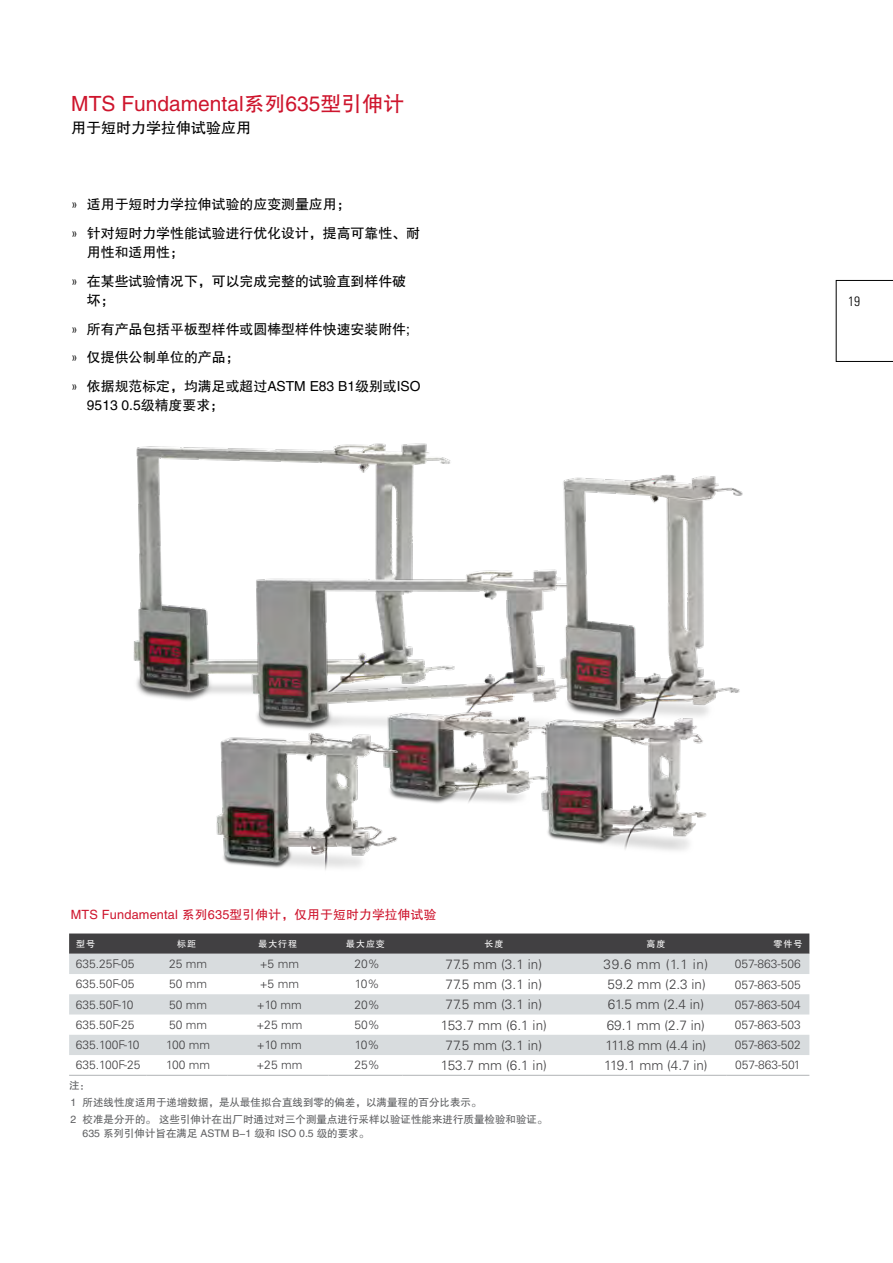
<style>
.page{position:relative;width:893px;height:1263px;background:#fff}
.page>*{position:absolute;margin:0;border:0;box-sizing:border-box;transform-origin:0 0}
.t1{font:21px "FZHTJW GB1 0";color:#ce152d}
.t2{font:15px "FZHTJW GB1 0";color:#000}
.t3{font:13.8px/28.5px "FZHTJW GB1 0";color:#000}
.t4{font:300 13.5px "Univers LT Std";letter-spacing:.005em;color:#414042}
.t5{font:300 condensed 13.5px "Univers";color:#000}
.t6{font:12.75px "FZHTJW GB1 0";letter-spacing:.015em;color:#ce152d}
.t7{font:300 12px "Univers LT Std";color:#414042}
.t8{font:10.5px/16.8px "FZHTJW GB1 0";color:#5f6062}
.t9{font:9px "FZHTJW GB1 0";letter-spacing:.1em;color:#fff}
.s1{font-family:"Univers";font-weight:300;font-stretch:condensed}
</style>
<div class="page">
<svg style="left:836px;top:280px;width:57px;height:82px"></svg>
<img style="left:133px;top:443px;width:318px;height:257px">
<img style="left:240px;top:559px;width:301px;height:170px">
<img style="left:541px;top:474px;width:202px;height:239px">
<img style="left:376px;top:706px;width:181px;height:98px">
<img style="left:216px;top:729px;width:188px;height:141px">
<img style="left:537px;top:713px;width:171px;height:138px">
<svg style="left:69px;top:933px;width:740px;height:21px;background:#484749"></svg>
<svg style="left:69px;top:954px;width:740px;height:101px;fill:#d8dcde"></svg>
<hr style="left:69px;top:1075px;width:77px;height:1px;background:#b1b3b5">
<hr style="left:146px;top:1075px;width:81px;height:1px;background:#b1b3b5">
<hr style="left:227px;top:1075px;width:101px;height:1px;background:#b1b3b5">
<hr style="left:328px;top:1075px;width:75px;height:1px;background:#b1b3b5">
<hr style="left:403px;top:1075px;width:182px;height:1px;background:#b1b3b5">
<hr style="left:585px;top:1075px;width:142px;height:1px;background:#b1b3b5">
<hr style="left:727px;top:1075px;width:82px;height:1px;background:#b1b3b5">
<h1 class="t1" style="left:71px;top:92px;width:335px">MTS Fundamental系列635型引伸计</h1>
<p class="t2" style="left:71px;top:120px;width:182px">用于短时力学拉伸试验应用</p>
<p class="t3" style="left:72px;top:191px;width:349px"><span class="s1">»</span> 适用于短时力学拉伸试验的应变测量应用；<br><span class="s1">»</span> 针对短时力学性能试验进行优化设计，提高可靠性、耐</p>
<p class="t3" style="left:72px;top:239px;width:336px;text-indent:15px">用性和适用性；<br><span class="s1">»</span> 在某些试验情况下，可以完成完整的试验直到样件破</p>
<p class="t3" style="left:72px;top:287px;width:350px;text-indent:15px">坏；<br><span class="s1">»</span> 所有产品包括平板型样件或圆棒型样件快速安装附件;<br><span class="s1">»</span> 仅提供公制单位的产品；<br><span class="s1">»</span> 依据规范标定，均满足或超过ASTM E83 B1级别或ISO</p>
<p class="t3" style="left:87px;top:392px;width:139px">9513 0.5级精度要求；</p>
<p class="t5" style="left:848px;top:293px;width:13px">19</p>
<p class="t6" style="left:71px;top:907px;width:367px">MTS Fundamental 系列635型引伸计，仅用于短时力学拉伸试验</p>
<p class="t9" style="left:76px;top:939px;width:20px">型号</p>
<p class="t9" style="left:177px;top:939px;width:20px">标距</p>
<p class="t9" style="left:258px;top:939px;width:40px">最大行程</p>
<p class="t9" style="left:346px;top:939px;width:40px">最大应变</p>
<p class="t9" style="left:484px;top:939px;width:20px">长度</p>
<p class="t9" style="left:646px;top:939px;width:20px">高度</p>
<p class="t9" style="left:774px;top:939px;width:30px">零件号</p>
<p class="t7" style="left:76px;top:957px;width:60px">635.25F-05</p>
<p class="t7" style="left:169px;top:957px;width:40px">25 mm</p>
<p class="t7" style="left:260px;top:957px;width:41px">+5 mm</p>
<p class="t7" style="left:354px;top:957px;width:27px">20%</p>
<p class="t4" style="left:446px;top:956px;width:98px">77.5 mm (3.1 in)</p>
<p class="t4" style="left:604px;top:956px;width:106px">39.6 mm (1.1 in)</p>
<p class="t7" style="left:735px;top:957px;width:68px">057-863-506</p>
<p class="t7" style="left:76px;top:977px;width:60px">635.50F-05</p>
<p class="t7" style="left:169px;top:977px;width:40px">50 mm</p>
<p class="t7" style="left:260px;top:977px;width:41px">+5 mm</p>
<p class="t7" style="left:355px;top:977px;width:26px">10%</p>
<p class="t4" style="left:446px;top:976px;width:98px">77.5 mm (3.1 in)</p>
<p class="t4" style="left:607px;top:976px;width:100px">59.2 mm (2.3 in)</p>
<p class="t7" style="left:735px;top:977px;width:68px">057-863-505</p>
<p class="t7" style="left:76px;top:997px;width:59px">635.50F-10</p>
<p class="t7" style="left:169px;top:997px;width:40px">50 mm</p>
<p class="t7" style="left:257px;top:997px;width:47px">+10 mm</p>
<p class="t7" style="left:354px;top:997px;width:27px">20%</p>
<p class="t4" style="left:446px;top:996px;width:98px">77.5 mm (3.1 in)</p>
<p class="t4" style="left:608px;top:996px;width:98px">61.5 mm (2.4 in)</p>
<p class="t7" style="left:735px;top:997px;width:68px">057-863-504</p>
<p class="t7" style="left:76px;top:1017px;width:60px">635.50F-25</p>
<p class="t7" style="left:169px;top:1017px;width:40px">50 mm</p>
<p class="t7" style="left:256px;top:1017px;width:47px">+25 mm</p>
<p class="t7" style="left:354px;top:1017px;width:27px">50%</p>
<p class="t4" style="left:441px;top:1016px;width:108px">153.7 mm (6.1 in)</p>
<p class="t4" style="left:607px;top:1016px;width:100px">69.1 mm (2.7 in)</p>
<p class="t7" style="left:735px;top:1017px;width:68px">057-863-503</p>
<p class="t7" style="left:76px;top:1038px;width:65px">635.100F-10</p>
<p class="t7" style="left:166px;top:1038px;width:46px">100 mm</p>
<p class="t7" style="left:257px;top:1038px;width:47px">+10 mm</p>
<p class="t7" style="left:355px;top:1038px;width:26px">10%</p>
<p class="t4" style="left:446px;top:1037px;width:98px">77.5 mm (3.1 in)</p>
<p class="t4" style="left:605px;top:1037px;width:102px">111.8 mm (4.4 in)</p>
<p class="t7" style="left:735px;top:1038px;width:68px">057-863-502</p>
<p class="t7" style="left:76px;top:1058px;width:66px">635.100F-25</p>
<p class="t7" style="left:166px;top:1058px;width:46px">100 mm</p>
<p class="t7" style="left:256px;top:1058px;width:47px">+25 mm</p>
<p class="t7" style="left:354px;top:1058px;width:27px">25%</p>
<p class="t4" style="left:441px;top:1057px;width:108px">153.7 mm (6.1 in)</p>
<p class="t4" style="left:604px;top:1057px;width:105px">119.1 mm (4.7 in)</p>
<p class="t7" style="left:735px;top:1058px;width:67px">057-863-501</p>
<p class="t8" style="left:69px;top:1077px;width:480px">注：<br>1 所述线性度适用于递增数据，是从最佳拟合直线到零的偏差，以满量程的百分比表示。<br>2 校准是分开的。这些引伸计在出厂时通过对三个测量点进行采样以验证性能来进行质量检验和验证。</p>
<p class="t8" style="left:83px;top:1124px;width:288px">635 系列引伸计旨在满足 ASTM B-1 级和 ISO 0.5 级的要求。</p>
</div>
